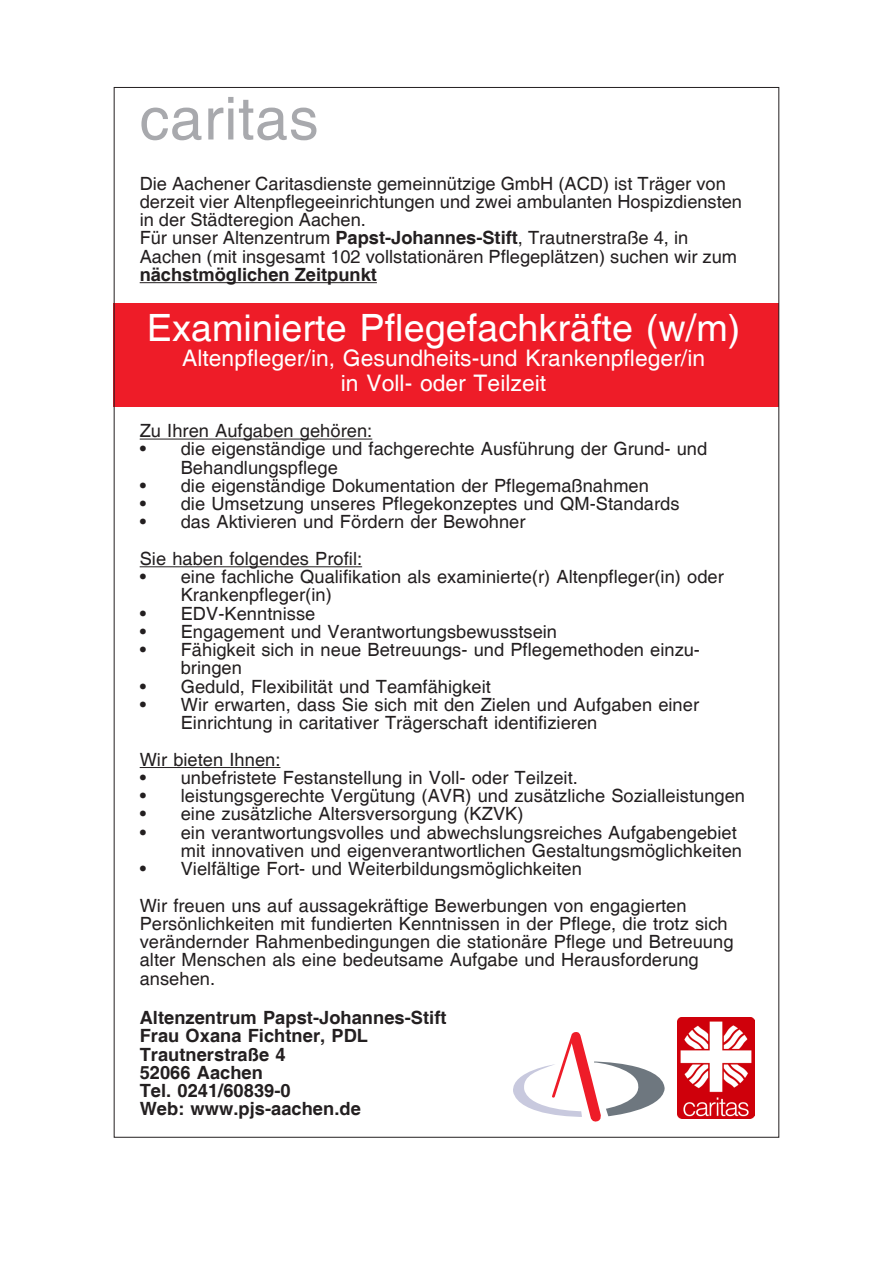
<style>
.page{position:relative;width:893px;height:1263px;background:#fff}
.page>*{position:absolute;margin:0;border:0;box-sizing:border-box;transform-origin:0 0}
.Schriftzug_caritas{font:59.25px "Helvetica";letter-spacing:.01em;color:#a8a9ad}
._02_Fliesstext{font:37.65px "Helvetica";letter-spacing:.005em;color:#fff}
._02_Fliesstext-2{font:22.8px "Helvetica";letter-spacing:.005em;color:#fff}
._02_Fliesstext-3{font:18.3px/18.3px "Helvetica";letter-spacing:.005em;color:#231f20}
._02_Fliesstext-4{font:700 18.3px "Helvetica";letter-spacing:.005em;color:#231f20}
._01_Text_medium{font:700 18.3px "Helvetica";letter-spacing:.005em;color:#231f20}
.s1{font-weight:700}
</style>
<div class="page">
<div style="left:114px;top:303px;width:665px;height:103px;background:#ee1c28"></div>
<hr style="left:140px;top:439px;width:232px;height:1px;background:#231f20">
<hr style="left:140px;top:566px;width:222px;height:1px;background:#231f20">
<hr style="left:140px;top:767px;width:140px;height:1px;background:#231f20">
<hr style="left:140px;top:282px;width:237px;height:1px;background:#231f20">
<svg style="left:513px;top:1032px;width:152px;height:90px"></svg>
<img style="left:677px;top:1017px;width:77px;height:101px">
<p class="Schriftzug_caritas" style="left:140px;top:84px;width:180px">caritas</p>
<p class="_02_Fliesstext-3" style="left:140px;top:175px;width:604px">Die Aachener Caritasdienste gemeinnützige GmbH (ACD) ist Träger von derzeit vier Altenpflegeeinrichtungen und zwei ambulanten Hospizdiensten in der Städteregion Aachen.</p>
<p class="_02_Fliesstext-3" style="left:140px;top:229px;width:550px">Für unser Altenzentrum <span class="s1">Papst-Johannes-Stift</span>, Trautnerstraße 4, in</p>
<p class="_02_Fliesstext-3" style="left:140px;top:248px;width:599px">Aachen (mit insgesamt 102 vollstationären Pflegeplätzen) suchen wir zum</p>
<p class="_02_Fliesstext-4" style="left:140px;top:263px;width:239px">nächstmöglichen Zeitpunkt</p>
<p class="_02_Fliesstext" style="left:147px;top:306px;width:595px">Examinierte Pflegefachkräfte (w/m)</p>
<p class="_02_Fliesstext-2" style="left:182px;top:345px;width:525px">Altenpfleger/in, Gesundheits-und Krankenpfleger/in</p>
<p class="_02_Fliesstext-2" style="left:341px;top:370px;width:207px">in Voll- oder Teilzeit</p>
<p class="_02_Fliesstext-3" style="left:140px;top:422px;width:234px">Zu Ihren Aufgaben gehören:</p>
<p class="_02_Fliesstext-3" style="left:181px;top:441px;width:528px;text-indent:-41px">• die eigenständige und fachgerechte Ausführung der Grund- und<br>Behandlungspflege</p>
<p class="_02_Fliesstext-3" style="left:140px;top:477px;width:511px">• die eigenständige Dokumentation der Pflegemaßnahmen</p>
<p class="_02_Fliesstext-3" style="left:140px;top:495px;width:541px">• die Umsetzung unseres Pflegekonzeptes und QM-Standards</p>
<p class="_02_Fliesstext-3" style="left:140px;top:514px;width:387px">• das Aktivieren und Fördern der Bewohner</p>
<p class="_02_Fliesstext-3" style="left:140px;top:550px;width:224px">Sie haben folgendes Profil:</p>
<p class="_02_Fliesstext-3" style="left:181px;top:568px;width:545px;text-indent:-41px">• eine fachliche Qualifikation als examinierte(r) Altenpfleger(in) oder<br>Krankenpfleger(in)</p>
<p class="_02_Fliesstext-3" style="left:140px;top:605px;width:177px">• EDV-Kenntnisse</p>
<p class="_02_Fliesstext-3" style="left:140px;top:623px;width:419px">• Engagement und Verantwortungsbewusstsein</p>
<p class="_02_Fliesstext-3" style="left:181px;top:641px;width:521px;text-indent:-41px">• Fähigkeit sich in neue Betreuungs- und Pflegemethoden einzu&shy;bringen</p>
<p class="_02_Fliesstext-3" style="left:140px;top:678px;width:353px">• Geduld, Flexibilität und Teamfähigkeit</p>
<p class="_02_Fliesstext-3" style="left:181px;top:696px;width:520px;text-indent:-41px">• Wir erwarten, dass Sie sich mit den Zielen und Aufgaben einer<br>Einrichtung in caritativer Trägerschaft identifizieren</p>
<p class="_02_Fliesstext-3" style="left:140px;top:751px;width:142px">Wir bieten Ihnen:</p>
<p class="_02_Fliesstext-3" style="left:140px;top:769px;width:440px">• unbefristete Festanstellung in Voll- oder Teilzeit.</p>
<p class="_02_Fliesstext-3" style="left:140px;top:787px;width:607px">• leistungsgerechte Vergütung (AVR) und zusätzliche Sozialleistungen</p>
<p class="_02_Fliesstext-3" style="left:140px;top:805px;width:385px">• eine zusätzliche Altersversorgung (KZVK)</p>
<p class="_02_Fliesstext-3" style="left:140px;top:824px;width:604px;text-align:right">• ein verantwortungsvolles und abwechslungsreiches Aufgabengebiet mit innovativen und eigenverantwortlichen Gestaltungsmöglichkeiten</p>
<p class="_02_Fliesstext-3" style="left:140px;top:860px;width:444px">• Vielfältige Fort- und Weiterbildungsmöglichkeiten</p>
<p class="_02_Fliesstext-3" style="left:140px;top:897px;width:595px">Wir freuen uns auf aussagekräftige Bewerbungen von engagierten Persönlichkeiten mit fundierten Kenntnissen in der Pflege, die trotz sich verändernder Rahmenbedingungen die stationäre Pflege und Betreuung alter Menschen als eine bedeutsame Aufgabe und Herausforderung ansehen.</p>
<p class="_02_Fliesstext-4" style="left:140px;top:1006px;width:308px">Altenzentrum Papst-Johannes-Stift</p>
<p class="_02_Fliesstext-4" style="left:140px;top:1025px;width:230px">Frau Oxana Fichtner, PDL</p>
<p class="_02_Fliesstext-4" style="left:140px;top:1043px;width:147px">Trautnerstraße 4</p>
<p class="_02_Fliesstext-4" style="left:140px;top:1061px;width:125px">52066 Aachen</p>
<p class="_02_Fliesstext-4" style="left:140px;top:1079px;width:152px">Tel. 0241/60839-0</p>
<p class="_01_Text_medium" style="left:140px;top:1098px;width:223px">Web: www.pjs-aachen.de</p>
</div>
